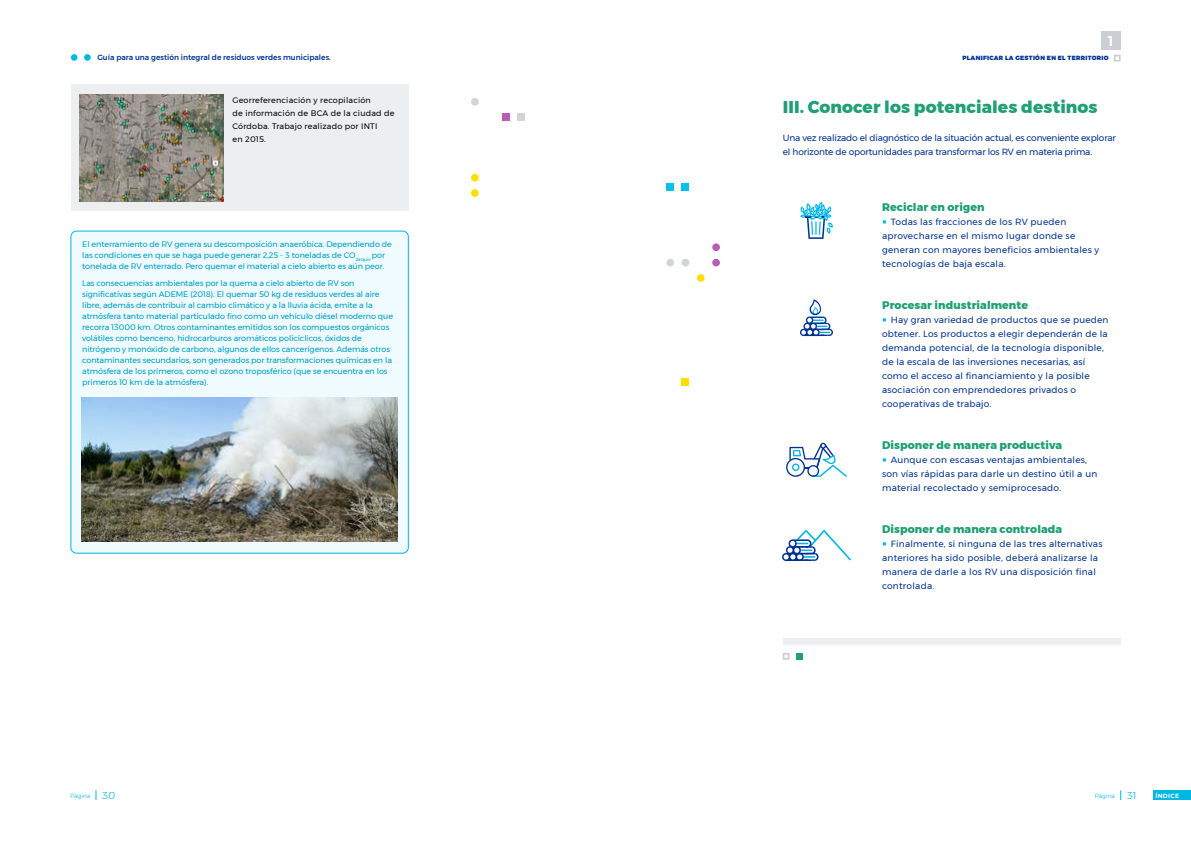
<style>
.page{position:relative;width:1191px;height:842px;background:#fff}
.page>*{position:absolute;margin:0;border:0;box-sizing:border-box;transform-origin:0 0}
.t1{font:800 17px "Montserrat";letter-spacing:.005em;color:#219f75}
.t2{font:700 14px "Montserrat";color:#fff}
.t3{font:800 11px "Montserrat";letter-spacing:.005em;color:#219f75}
.t4{font:9px/14px "Montserrat";letter-spacing:.02em;color:#003292}
.t5{font:9px/14px "Montserrat";letter-spacing:-.02em;color:#003292}
.t6{font:8px/11px "Montserrat";letter-spacing:-.01em;color:#009ec3}
.t7{font:8px/13px "Montserrat";letter-spacing:.025em;color:#000}
.t8{font:500 7.5px "Montserrat";color:#003292}
.t9{font:900 6px "Montserrat";letter-spacing:.05em;color:#003292}
.t10{font:300 6px "Montserrat";color:#00b7e4}
.t11{font:700 6px "Montserrat";letter-spacing:.05em;color:#fff}
.s1{font-size:8px;color:#00b7e4}
.s2{font-size:10px}
</style>
<div class="page">
<div style="left:71px;top:54px;width:6px;height:7px;background:#00b7e4;border-radius:50%"></div>
<div style="left:84px;top:54px;width:7px;height:7px;background:#00b7e4;border-radius:50%"></div>
<svg style="left:1114px;top:55px;width:6px;height:7px"></svg>
<div style="left:1100px;top:31px;width:20px;height:18px;background:#ccced4"></div>
<div style="left:1153px;top:791px;width:38px;height:9px;background:#00b7e4"></div>
<div style="left:71px;top:231px;width:337px;height:322px;background:#effbfe;border-radius:6px"></div>
<div style="left:71px;top:231px;width:337px;height:322px;border:1px solid #00b7e4;border-radius:6px"></div>
<img style="left:82px;top:398px;width:315px;height:143px">
<div style="left:471px;top:189px;width:8px;height:8px;background:#ffdf00;border-radius:50%"></div>
<div style="left:471px;top:174px;width:8px;height:8px;background:#ffdf00;border-radius:50%"></div>
<div style="left:502px;top:113px;width:7px;height:8px;background:#b55eb9"></div>
<div style="left:517px;top:113px;width:7px;height:8px;background:#d1d5d5"></div>
<div style="left:471px;top:98px;width:8px;height:8px;background:#d1d5d5;border-radius:50%"></div>
<div style="left:712px;top:259px;width:8px;height:7px;background:#b55eb9;border-radius:50%"></div>
<div style="left:666px;top:259px;width:8px;height:7px;background:#d1d5d5;border-radius:50%"></div>
<div style="left:697px;top:274px;width:7px;height:8px;background:#ffdf00;border-radius:50%"></div>
<div style="left:681px;top:259px;width:8px;height:7px;background:#d1d5d5;border-radius:50%"></div>
<div style="left:712px;top:243px;width:8px;height:8px;background:#b55eb9;border-radius:50%"></div>
<div style="left:681px;top:183px;width:8px;height:8px;background:#00c1ea"></div>
<div style="left:666px;top:183px;width:8px;height:8px;background:#00c1ea"></div>
<div style="left:681px;top:378px;width:7px;height:8px;background:#ffdf00"></div>
<svg style="left:782px;top:530px;width:69px;height:31px"></svg>
<svg style="left:800px;top:299px;width:33px;height:37px"></svg>
<div style="left:783px;top:638px;width:337px;height:7px;background:#edeef0"></div>
<svg style="left:782px;top:653px;width:7px;height:7px"></svg>
<div style="left:796px;top:653px;width:7px;height:6px;background:#219f75"></div>
<div style="left:71px;top:85px;width:337px;height:126px;background:#edeef0"></div>
<img style="left:80px;top:94px;width:144px;height:108px">
<svg style="left:800px;top:202px;width:33px;height:37px"></svg>
<svg style="left:786px;top:443px;width:61px;height:34px"></svg>
<h2 class="t2" style="left:1107px;top:31px;width:7px">1</h2>
<p class="t8" style="left:97px;top:52px;width:235px">Guía para una gestión integral de residuos verdes municipales.</p>
<p class="t9" style="left:962px;top:53px;width:148px">PLANIFICAR LA GESTIÓN EN EL TERRITORIO</p>
<p class="t7" style="left:232px;top:93px;width:163px">Georreferenciación y recopilación<br>de información de BCA de la ciudad de<br>Córdoba. Trabajo realizado por INTI<br>en 2015.</p>
<p class="t6" style="left:82px;top:239px;width:311px">El enterramiento de RV genera su descomposición anaeróbica. Dependiendo de las condiciones en que se haga puede generar 2,25 - 3 toneladas de CO<sub>2equiv</sub> por tonelada de RV enterrado. Pero quemar el material a cielo abierto es aún peor.</p>
<p class="t6" style="left:82px;top:278px;width:312px">Las consecuencias ambientales por la quema a cielo abierto de RV son significativas según ADEME (2018). El quemar 50 kg de residuos verdes al aire libre, además de contribuir al cambio climático y a la lluvia ácida, emite a la atmósfera tanto material particulado fino como un vehículo diésel moderno que recorra 13000 km. Otros contaminantes emitidos son los compuestos orgánicos volátiles como benceno, hidrocarburos aromáticos policíclicos, óxidos de nitrógeno y monóxido de carbono, algunos de ellos cancerígenos. Además otros contaminantes secundarios, son generados por transformaciones químicas en la atmósfera de los primeros, como el ozono troposférico (que se encuentra en los primeros 10 km de la atmósfera).</p>
<h1 class="t1" style="left:783px;top:93px;width:316px">III. Conocer los potenciales destinos</h1>
<p class="t5" style="left:783px;top:131px;width:334px">Una vez realizado el diagnóstico de la situación actual, es conveniente explorar el horizonte de oportunidades para transformar los RV en materia prima.</p>
<h3 class="t3" style="left:882px;top:198px;width:104px">Reciclar en origen</h3>
<p class="t4" style="left:882px;top:215px;width:219px"><span class="s1">■</span> Todas las fracciones de los RV pueden aprovecharse en el mismo lugar donde se generan con mayores beneficios ambientales y tecnologías de baja escala.</p>
<h3 class="t3" style="left:882px;top:296px;width:147px">Procesar industrialmente</h3>
<p class="t4" style="left:882px;top:313px;width:228px"><span class="s1">■</span> Hay gran variedad de productos que se pueden obtener. Los productos a elegir dependerán de la demanda potencial, de la tecnología disponible, de la escala de las inversiones necesarias, así como el acceso al financiamiento y la posible asociación con emprendedores privados o cooperativas de trabajo.</p>
<h3 class="t3" style="left:882px;top:436px;width:182px">Disponer de manera productiva</h3>
<p class="t4" style="left:882px;top:453px;width:217px"><span class="s1">■</span> Aunque con escasas ventajas ambientales, son vías rápidas para darle un destino útil a un material recolectado y semiprocesado.</p>
<h3 class="t3" style="left:882px;top:520px;width:182px">Disponer de manera controlada</h3>
<p class="t4" style="left:882px;top:537px;width:222px"><span class="s1">■</span> Finalmente, si ninguna de las tres alternativas anteriores ha sido posible, deberá analizarse la manera de darle a los RV una disposición final controlada.</p>
<p class="t10" style="left:70px;top:791px;width:47px">Página <span class="s2">30</span></p>
<p class="t10" style="left:1094px;top:791px;width:43px">Página <span class="s2">31</span></p>
<p class="t11" style="left:1155px;top:791px;width:25px">ÍNDICE</p>
</div>
